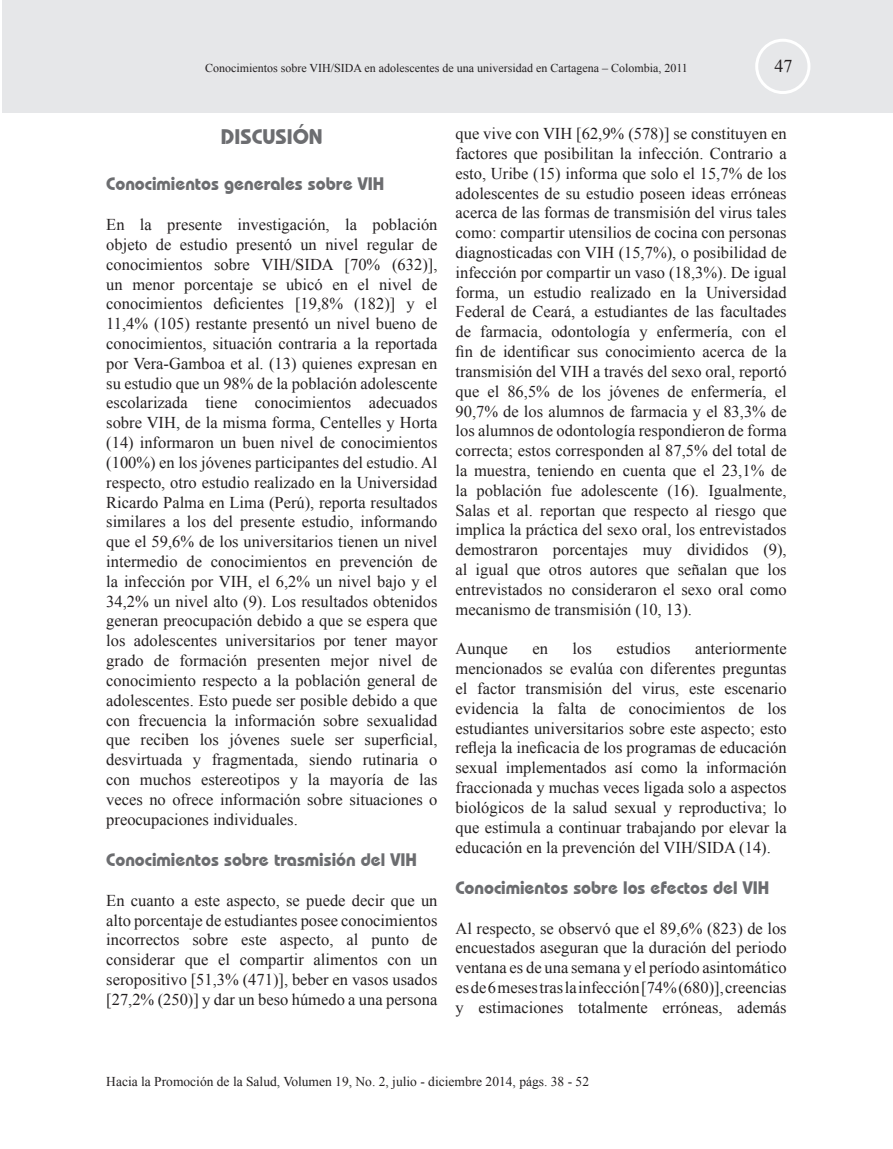
<style>
.page{position:relative;width:893px;height:1149px;background:#fff}
.page>*{position:absolute;margin:0;border:0;box-sizing:border-box;transform-origin:0 0}
.t1{font:700 21px "Bauhaus IT Cby BT";color:#6c6d70}
.t2{font:700 18px "Bauhaus IT Cby BT";color:#6c6d70}
.t3{font:18px "Times New Roman";color:#231f20}
.t4{font:16.5px/19.8px "Times New Roman";color:#231f20;text-align:justify}
.t5{font:13.5px "Times New Roman";color:#231f20}
.t6{font:12px "Times New Roman";color:#231f20}
</style>
<div class="page">
<div style="left:2px;top:0;width:891px;height:113px;background:#e6e7e9"></div>
<div style="left:755px;top:39px;width:55px;height:55px;border:3px solid #fff;border-radius:50%"></div>
<p class="t6" style="left:205px;top:60px;width:484px">Conocimientos sobre VIH/SIDA en adolescentes de una universidad en Cartagena – Colombia, 2011</p>
<p class="t3" style="left:774px;top:54px;width:19px">47</p>
<p class="t1" style="left:221px;top:123px;width:103px">DISCUSIÓN</p>
<p class="t2" style="left:106px;top:173px;width:279px">Conocimientos generales sobre VIH</p>
<p class="t4" style="left:106px;top:214px;width:333px">En la presente investigación, la población objeto de estudio presentó un nivel regular de conocimientos sobre VIH/SIDA [70% (632)], un menor porcentaje se ubicó en el nivel de conocimientos deficientes [19,8% (182)] y el 11,4% (105) restante presentó un nivel bueno de conocimientos, situación contraria a la reportada por Vera-Gamboa et al. (13) quienes expresan en su estudio que un 98% de la población adolescente escolarizada tiene conocimientos adecuados sobre VIH, de la misma forma, Centelles y Horta (14) informaron un buen nivel de conocimientos (100%) en los jóvenes participantes del estudio. Al respecto, otro estudio realizado en la Universidad Ricardo Palma en Lima (Perú), reporta resultados similares a los del presente estudio, informando que el 59,6% de los universitarios tienen un nivel intermedio de conocimientos en prevención de la infección por VIH, el 6,2% un nivel bajo y el 34,2% un nivel alto (9). Los resultados obtenidos generan preocupación debido a que se espera que los adolescentes universitarios por tener mayor grado de formación presenten mejor nivel de conocimiento respecto a la población general de adolescentes. Esto puede ser posible debido a que con frecuencia la información sobre sexualidad que reciben los jóvenes suele ser superficial, desvirtuada y fragmentada, siendo rutinaria o con muchos estereotipos y la mayoría de las veces no ofrece información sobre situaciones o preocupaciones individuales.</p>
<p class="t2" style="left:106px;top:848px;width:312px">Conocimientos sobre trasmisión del VIH</p>
<p class="t4" style="left:106px;top:889px;width:333px">En cuanto a este aspecto, se puede decir que un alto porcentaje de estudiantes posee conocimientos incorrectos sobre este aspecto, al punto de considerar que el compartir alimentos con un seropositivo [51,3% (471)], beber en vasos usados [27,2% (250)] y dar un beso húmedo a una persona</p>
<p class="t4" style="left:455px;top:123px;width:333px">que vive con VIH [62,9% (578)] se constituyen en factores que posibilitan la infección. Contrario a esto, Uribe (15) informa que solo el 15,7% de los adolescentes de su estudio poseen ideas erróneas acerca de las formas de transmisión del virus tales como: compartir utensilios de cocina con personas diagnosticadas con VIH (15,7%), o posibilidad de infección por compartir un vaso (18,3%). De igual forma, un estudio realizado en la Universidad Federal de Ceará, a estudiantes de las facultades de farmacia, odontología y enfermería, con el fin de identificar sus conocimiento acerca de la transmisión del VIH a través del sexo oral, reportó que el 86,5% de los jóvenes de enfermería, el 90,7% de los alumnos de farmacia y el 83,3% de los alumnos de odontología respondieron de forma correcta; estos corresponden al 87,5% del total de la muestra, teniendo en cuenta que el 23,1% de la población fue adolescente (16). Igualmente, Salas et al. reportan que respecto al riesgo que implica la práctica del sexo oral, los entrevistados demostraron porcentajes muy divididos (9), al igual que otros autores que señalan que los entrevistados no consideraron el sexo oral como mecanismo de transmisión (10, 13).</p>
<p class="t4" style="left:455px;top:638px;width:54px">Aunque</p>
<p class="t4" style="left:532px;top:638px;width:17px">en</p>
<p class="t4" style="left:572px;top:638px;width:21px">los</p>
<p class="t4" style="left:616px;top:638px;width:56px">estudios</p>
<p class="t4" style="left:455px;top:638px;width:333px;text-indent:240px">anteriormente mencionados se evalúa con diferentes preguntas el factor transmisión del virus, este escenario evidencia la falta de conocimientos de los estudiantes universitarios sobre este aspecto; esto refleja la ineficacia de los programas de educación sexual implementados así como la información fraccionada y muchas veces ligada solo a aspectos biológicos de la salud sexual y reproductiva; lo que estimula a continuar trabajando por elevar la educación en la prevención del VIH/SIDA (14).</p>
<p class="t2" style="left:455px;top:876px;width:315px">Conocimientos sobre los efectos del VIH</p>
<p class="t4" style="left:455px;top:917px;width:333px">Al respecto, se observó que el 89,6% (823) de los encuestados aseguran que la duración del periodo ventana es de una semana y el período asintomático es de 6 meses tras la infección [74% (680)], creencias y estimaciones totalmente erróneas, además</p>
<p class="t5" style="left:106px;top:1072px;width:484px">Hacia la Promoción de la Salud, Volumen 19, No. 2, julio - diciembre 2014, págs. 38 - 52</p>
</div>
